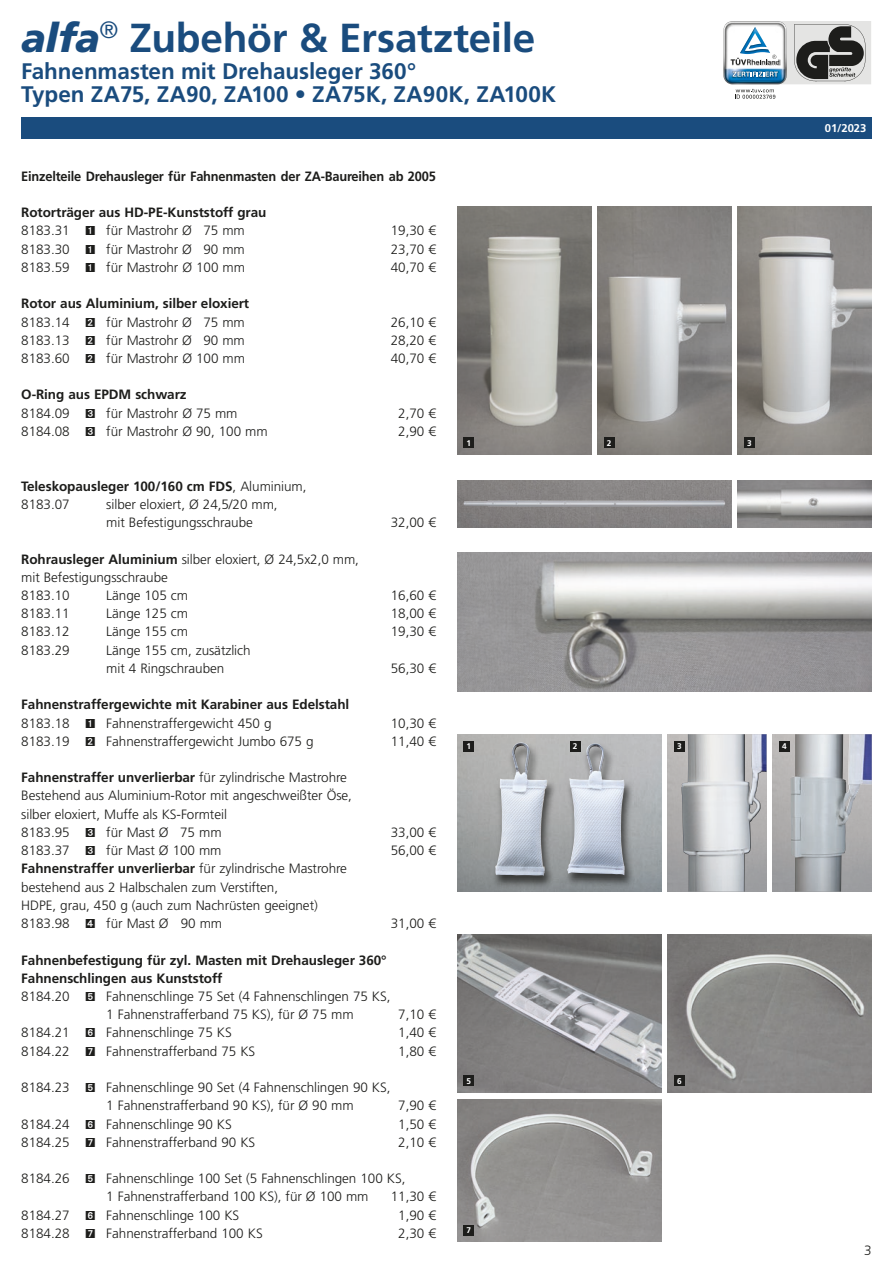
<style>
.page{position:relative;width:893px;height:1263px;background:#fff}
.page>*{position:absolute;margin:0;border:0;box-sizing:border-box;transform-origin:0 0}
.t1{font:700 40.5px "Frutiger LT Pro";letter-spacing:-.01em;color:#1a4c7e}
.t2{font:700 22.5px "Frutiger LT Pro";color:#1a4c7e}
.t3{font:300 13.5px "Frutiger LT Pro";letter-spacing:-.005em;color:#1d1d1b}
.t4{font:700 13.5px "Frutiger LT Pro";letter-spacing:-.005em;color:#1d1d1b}
.t5{font:700 13.5px "Frutiger LT Pro";letter-spacing:-.005em;color:#1d1d1b;scale:.95 1}
.t6{font:700 11.25px "Frutiger LT Pro";letter-spacing:-.005em;color:#fff}
.t7{font:700 8.25px "Frutiger LT Pro";color:#fff}
.s1{font-weight:900;font-style:italic}
.s2{font-weight:300}
.s3{font-weight:700}
</style>
<div class="page">
<img style="left:668px;top:935px;width:204px;height:157px">
<img style="left:457px;top:1099px;width:204px;height:143px">
<img style="left:457px;top:935px;width:204px;height:157px">
<div style="left:463px;top:1075px;width:11px;height:11px;background:#1d1d1b"></div>
<img style="left:457px;top:480px;width:274px;height:47px">
<img style="left:457px;top:207px;width:134px;height:247px">
<img style="left:738px;top:207px;width:134px;height:247px">
<img style="left:597px;top:207px;width:134px;height:247px">
<img style="left:463px;top:501px;width:262px;height:6px">
<div style="left:463px;top:437px;width:11px;height:11px;background:#1d1d1b"></div>
<div style="left:604px;top:437px;width:10px;height:11px;background:#1d1d1b"></div>
<div style="left:744px;top:437px;width:11px;height:11px;background:#1d1d1b"></div>
<img style="left:738px;top:480px;width:134px;height:47px">
<img style="left:457px;top:553px;width:415px;height:138px">
<div style="left:463px;top:1225px;width:11px;height:10px;background:#1d1d1b"></div>
<div style="left:674px;top:1075px;width:11px;height:11px;background:#1d1d1b"></div>
<img style="left:457px;top:734px;width:204px;height:157px">
<div style="left:491px;top:742px;width:144px;height:147px;background:#1d1d1b;opacity:.75"></div>
<img style="left:495px;top:742px;width:99px;height:134px">
<div style="left:463px;top:741px;width:11px;height:11px;background:#1d1d1b"></div>
<div style="left:570px;top:741px;width:10px;height:11px;background:#1d1d1b"></div>
<img style="left:681px;top:734px;width:85px;height:157px">
<div style="left:674px;top:741px;width:11px;height:11px;background:#1d1d1b"></div>
<svg style="left:723px;top:21px;width:148px;height:78px"></svg>
<img style="left:790px;top:734px;width:82px;height:157px">
<div style="left:779px;top:741px;width:11px;height:11px;background:#1d1d1b"></div>
<div style="left:21px;top:117px;width:851px;height:21px;background:#1a4c7e"></div>
<p class="t1" style="left:21px;top:13px;width:515px"><span class="s1">alfa</span><sup>®</sup> Zubehör &amp; Ersatzteile</p>
<p class="t2" style="left:21px;top:58px;width:396px">Fahnenmasten mit Drehausleger 360°</p>
<p class="t2" style="left:21px;top:81px;width:536px">Typen ZA75, ZA90, ZA100 • ZA75K, ZA90K, ZA100K</p>
<p class="t5" style="left:21px;top:168px;width:438px">Einzelteile Drehausleger für Fahnenmasten der ZA-Baureihen ab 2005</p>
<p class="t4" style="left:21px;top:204px;width:247px">Rotorträger aus HD-PE-Kunststoff grau</p>
<p class="t3" style="left:21px;top:223px;width:50px">8183.31</p>
<p class="t3" style="left:106px;top:223px;width:140px">für Mastrohr Ø 75 mm</p>
<p class="t3" style="left:391px;top:223px;width:47px">19,30 €</p>
<p class="t3" style="left:21px;top:241px;width:50px">8183.30</p>
<p class="t3" style="left:106px;top:241px;width:140px">für Mastrohr Ø 90 mm</p>
<p class="t3" style="left:391px;top:241px;width:47px">23,70 €</p>
<p class="t3" style="left:21px;top:259px;width:50px">8183.59</p>
<p class="t3" style="left:106px;top:259px;width:140px">für Mastrohr Ø 100 mm</p>
<p class="t3" style="left:391px;top:259px;width:47px">40,70 €</p>
<p class="t4" style="left:21px;top:296px;width:229px">Rotor aus Aluminium, silber eloxiert</p>
<p class="t3" style="left:21px;top:314px;width:50px">8183.14</p>
<p class="t3" style="left:106px;top:314px;width:140px">für Mastrohr Ø 75 mm</p>
<p class="t3" style="left:391px;top:314px;width:47px">26,10 €</p>
<p class="t3" style="left:21px;top:332px;width:50px">8183.13</p>
<p class="t3" style="left:106px;top:332px;width:140px">für Mastrohr Ø 90 mm</p>
<p class="t3" style="left:391px;top:332px;width:47px">28,20 €</p>
<p class="t3" style="left:21px;top:350px;width:50px">8183.60</p>
<p class="t3" style="left:106px;top:350px;width:140px">für Mastrohr Ø 100 mm</p>
<p class="t3" style="left:391px;top:350px;width:47px">40,70 €</p>
<p class="t4" style="left:21px;top:387px;width:167px">O-Ring aus EPDM schwarz</p>
<p class="t3" style="left:21px;top:405px;width:50px">8184.09</p>
<p class="t3" style="left:106px;top:405px;width:133px">für Mastrohr Ø 75 mm</p>
<p class="t3" style="left:398px;top:405px;width:39px">2,70 €</p>
<p class="t3" style="left:21px;top:423px;width:50px">8184.08</p>
<p class="t3" style="left:106px;top:423px;width:163px">für Mastrohr Ø 90, 100 mm</p>
<p class="t3" style="left:398px;top:423px;width:39px">2,90 €</p>
<p class="t4" style="left:21px;top:478px;width:287px">Teleskopausleger 100/160 cm FDS<span class="s2">, Aluminium,</span></p>
<p class="t3" style="left:21px;top:496px;width:50px">8183.07</p>
<p class="t3" style="left:106px;top:496px;width:173px">silber eloxiert, Ø 24,5/20 mm,</p>
<p class="t3" style="left:106px;top:514px;width:148px">mit Befestigungsschraube</p>
<p class="t3" style="left:391px;top:514px;width:47px">32,00 €</p>
<p class="t3" style="left:21px;top:551px;width:339px"><span class="s3">Rohrausleger Aluminium</span> silber eloxiert, Ø 24,5x2,0 mm,</p>
<p class="t3" style="left:21px;top:569px;width:148px">mit Befestigungsschraube</p>
<p class="t3" style="left:21px;top:587px;width:50px">8183.10</p>
<p class="t3" style="left:106px;top:587px;width:83px">Länge 105 cm</p>
<p class="t3" style="left:391px;top:587px;width:47px">16,60 €</p>
<p class="t3" style="left:21px;top:606px;width:50px">8183.11</p>
<p class="t3" style="left:106px;top:606px;width:83px">Länge 125 cm</p>
<p class="t3" style="left:391px;top:606px;width:47px">18,00 €</p>
<p class="t3" style="left:21px;top:624px;width:50px">8183.12</p>
<p class="t3" style="left:106px;top:624px;width:83px">Länge 155 cm</p>
<p class="t3" style="left:391px;top:624px;width:47px">19,30 €</p>
<p class="t3" style="left:21px;top:642px;width:50px">8183.29</p>
<p class="t3" style="left:106px;top:642px;width:146px">Länge 155 cm, zusätzlich</p>
<p class="t3" style="left:106px;top:660px;width:120px">mit 4 Ringschrauben</p>
<p class="t3" style="left:391px;top:660px;width:47px">56,30 €</p>
<p class="t4" style="left:21px;top:697px;width:330px">Fahnenstraffergewichte mit Karabiner aus Edelstahl</p>
<p class="t3" style="left:21px;top:715px;width:50px">8183.18</p>
<p class="t3" style="left:106px;top:715px;width:167px">Fahnenstraffergewicht 450 g</p>
<p class="t3" style="left:391px;top:715px;width:47px">10,30 €</p>
<p class="t3" style="left:21px;top:733px;width:50px">8183.19</p>
<p class="t3" style="left:106px;top:733px;width:209px">Fahnenstraffergewicht Jumbo 675 g</p>
<p class="t3" style="left:391px;top:733px;width:47px">11,40 €</p>
<p class="t4" style="left:21px;top:769px;width:327px">Fahnenstraffer unverlierbar <span class="s2">für zylindrische Mastrohre</span></p>
<p class="t3" style="left:21px;top:788px;width:332px">Bestehend aus Aluminium-Rotor mit angeschweißter Öse,</p>
<p class="t3" style="left:21px;top:806px;width:207px">silber eloxiert, Muffe als KS-Formteil</p>
<p class="t3" style="left:21px;top:824px;width:50px">8183.95</p>
<p class="t3" style="left:106px;top:824px;width:117px">für Mast Ø 75 mm</p>
<p class="t3" style="left:391px;top:824px;width:47px">33,00 €</p>
<p class="t3" style="left:21px;top:842px;width:50px">8183.37</p>
<p class="t3" style="left:106px;top:842px;width:117px">für Mast Ø 100 mm</p>
<p class="t3" style="left:391px;top:842px;width:47px">56,00 €</p>
<p class="t4" style="left:21px;top:861px;width:327px">Fahnenstraffer unverlierbar <span class="s2">für zylindrische Mastrohre</span></p>
<p class="t3" style="left:21px;top:879px;width:258px">bestehend aus 2 Halbschalen zum Verstiften,</p>
<p class="t3" style="left:21px;top:897px;width:298px">HDPE, grau, 450 g (auch zum Nachrüsten geeignet)</p>
<p class="t3" style="left:21px;top:915px;width:50px">8183.98</p>
<p class="t3" style="left:106px;top:915px;width:117px">für Mast Ø 90 mm</p>
<p class="t3" style="left:391px;top:915px;width:47px">31,00 €</p>
<p class="t4" style="left:21px;top:952px;width:367px">Fahnenbefestigung für zyl. Masten mit Drehausleger 360°</p>
<p class="t4" style="left:21px;top:970px;width:203px">Fahnenschlingen aus Kunststoff</p>
<p class="t3" style="left:21px;top:988px;width:50px">8184.20</p>
<p class="t3" style="left:106px;top:988px;width:286px">Fahnenschlinge 75 Set (4 Fahnenschlingen 75 KS,</p>
<p class="t3" style="left:106px;top:1007px;width:249px">1 Fahnenstrafferband 75 KS), für Ø 75 mm</p>
<p class="t3" style="left:398px;top:1007px;width:39px">7,10 €</p>
<p class="t3" style="left:21px;top:1025px;width:50px">8184.21</p>
<p class="t3" style="left:106px;top:1025px;width:127px">Fahnenschlinge 75 KS</p>
<p class="t3" style="left:398px;top:1025px;width:39px">1,40 €</p>
<p class="t3" style="left:21px;top:1043px;width:50px">8184.22</p>
<p class="t3" style="left:106px;top:1043px;width:150px">Fahnenstrafferband 75 KS</p>
<p class="t3" style="left:398px;top:1043px;width:39px">1,80 €</p>
<p class="t3" style="left:21px;top:1079px;width:50px">8184.23</p>
<p class="t3" style="left:106px;top:1079px;width:286px">Fahnenschlinge 90 Set (4 Fahnenschlingen 90 KS,</p>
<p class="t3" style="left:106px;top:1098px;width:249px">1 Fahnenstrafferband 90 KS), für Ø 90 mm</p>
<p class="t3" style="left:398px;top:1098px;width:39px">7,90 €</p>
<p class="t3" style="left:21px;top:1116px;width:50px">8184.24</p>
<p class="t3" style="left:106px;top:1116px;width:127px">Fahnenschlinge 90 KS</p>
<p class="t3" style="left:398px;top:1116px;width:39px">1,50 €</p>
<p class="t3" style="left:21px;top:1134px;width:50px">8184.25</p>
<p class="t3" style="left:106px;top:1134px;width:150px">Fahnenstrafferband 90 KS</p>
<p class="t3" style="left:398px;top:1134px;width:39px">2,10 €</p>
<p class="t3" style="left:21px;top:1171px;width:50px">8184.26</p>
<p class="t3" style="left:106px;top:1171px;width:301px">Fahnenschlinge 100 Set (5 Fahnenschlingen 100 KS,</p>
<p class="t3" style="left:106px;top:1189px;width:264px">1 Fahnenstrafferband 100 KS), für Ø 100 mm</p>
<p class="t3" style="left:391px;top:1189px;width:47px">11,30 €</p>
<p class="t3" style="left:21px;top:1207px;width:50px">8184.27</p>
<p class="t3" style="left:106px;top:1207px;width:134px">Fahnenschlinge 100 KS</p>
<p class="t3" style="left:398px;top:1207px;width:39px">1,90 €</p>
<p class="t3" style="left:21px;top:1225px;width:50px">8184.28</p>
<p class="t3" style="left:106px;top:1225px;width:158px">Fahnenstrafferband 100 KS</p>
<p class="t3" style="left:398px;top:1225px;width:39px">2,30 €</p>
<p class="t7" style="left:466px;top:438px;width:6px">1</p>
<p class="t7" style="left:607px;top:438px;width:6px">2</p>
<p class="t7" style="left:747px;top:438px;width:6px">3</p>
<p class="t7" style="left:466px;top:742px;width:6px">1</p>
<p class="t7" style="left:573px;top:742px;width:6px">2</p>
<p class="t7" style="left:677px;top:742px;width:6px">3</p>
<p class="t7" style="left:466px;top:1076px;width:6px">5</p>
<p class="t7" style="left:466px;top:1225px;width:6px">7</p>
<p class="t7" style="left:677px;top:1076px;width:6px">6</p>
<p class="t7" style="left:782px;top:742px;width:6px">4</p>
<p class="t6" style="left:825px;top:121px;width:43px">01/2023</p>
<p class="t3" style="left:864px;top:1243px;width:9px">3</p>
</div>
